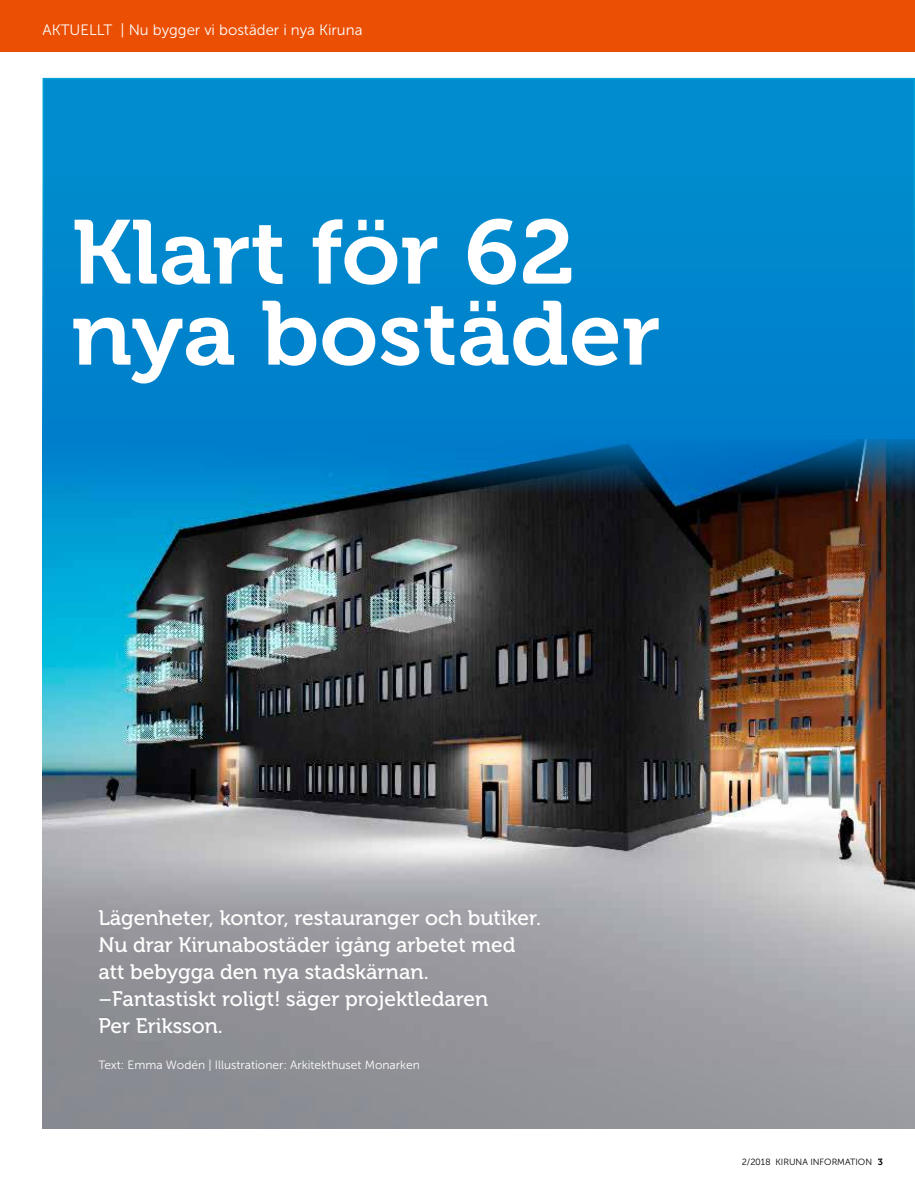
<style>
.page{position:relative;width:915px;height:1191px;background:#fff}
.page>*{position:absolute;margin:0;border:0;box-sizing:border-box;transform-origin:0 0}
.t1{font:90px/81px "Museo 700";color:#fff;scale:1.05 1}
.t2{font:21px/27px "Museo 500";color:#fff}
.t3{font:15px "Museo Sans 300";color:#fff}
.t4{font:12px "Museo Sans 300";color:#fff}
.t5{font:9px "Museo Sans 300";color:#000}
.s1{font-family:"Museo 700"}
</style>
<div class="page">
<div style="left:42px;top:998px;width:83px;height:131px;background:#888b91"></div>
<div style="left:0;top:0;width:914px;height:51px;background:#ea4f04"></div>
<div style="left:43px;top:79px;width:870px;height:357px;background:#008cce"></div>
<img style="left:43px;top:493px;width:871px;height:573px">
<svg style="left:43px;top:439px;width:871px;height:54px"></svg>
<div style="left:43px;top:176px;width:871px;height:263px;background:#007ecb"></div>
<p class="t3" style="left:43px;top:21px;width:321px">AKTUELLT | Nu bygger vi bostäder i nya Kiruna</p>
<h1 class="t1" style="left:71px;top:213px;width:562px">Klart för 62 nya bostäder</h1>
<p class="t2" style="left:98px;top:904px;width:444px">Lägenheter, kontor, restauranger och butiker.<br>Nu drar Kirunabostäder igång arbetet med att bebygga den nya stadskärnan. –Fantastiskt roligt! säger projektledaren<br>Per Eriksson.</p>
<p class="t4" style="left:98px;top:1058px;width:323px">Text: Emma Wodén | Illustrationer: Arkitekthuset Monarken</p>
<p class="t5" style="left:741px;top:1156px;width:143px">2/2018 KIRUNA INFORMATION <span class="s1">3</span></p>
</div>
